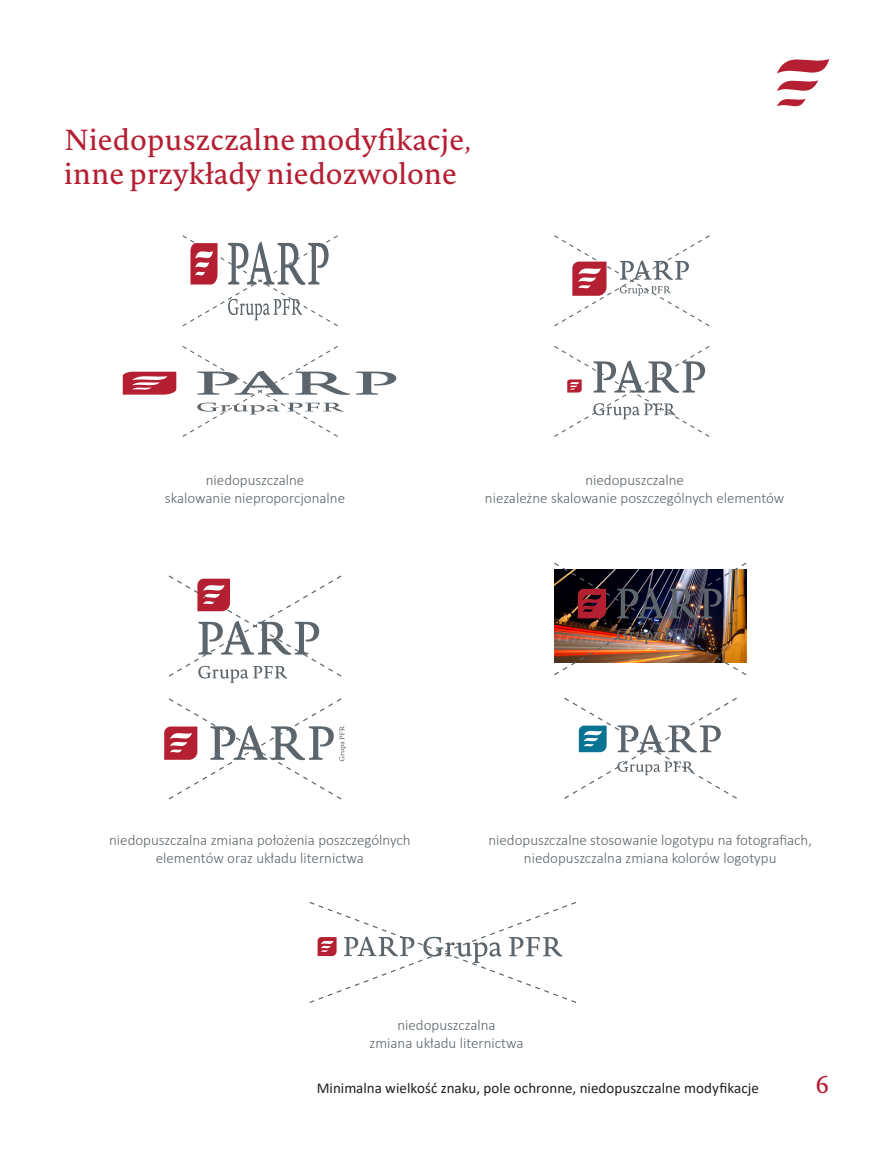
<style>
.page{position:relative;width:893px;height:1149px;background:#fff}
.page>*{position:absolute;margin:0;border:0;box-sizing:border-box;transform-origin:0 0}
.podtytul{font:28.5px/34.2px "Novel Pro";color:#b41f32}
.t1{font:24px "Novel Pro";color:#b41f32}
.t2{font:300 15px/18px "Calibri";color:#5c656b;text-align:center}
.t3{font:15px "Calibri";letter-spacing:.005em;color:#231f20}
</style>
<div class="page">
<svg style="left:182px;top:235px;width:156px;height:92px"></svg>
<svg style="left:356px;top:371px;width:40px;height:23px"></svg>
<svg style="left:123px;top:346px;width:227px;height:91px"></svg>
<img style="left:554px;top:562px;width:193px;height:114px">
<svg style="left:777px;top:59px;width:52px;height:48px"></svg>
<svg style="left:554px;top:235px;width:156px;height:92px"></svg>
<svg style="left:554px;top:346px;width:156px;height:91px"></svg>
<svg style="left:168px;top:575px;width:174px;height:107px"></svg>
<svg style="left:164px;top:698px;width:182px;height:102px"></svg>
<svg style="left:309px;top:902px;width:267px;height:101px"></svg>
<svg style="left:564px;top:697px;width:173px;height:102px"></svg>
<p class="podtytul" style="left:64px;top:121px;width:409px">Niedopuszczalne modyfikacje, inne przykłady niedozwolone</p>
<p class="t2" style="left:206px;top:470px;width:100px">niedopuszczalne</p>
<p class="t2" style="left:165px;top:488px;width:182px">skalowanie nieproporcjonalne</p>
<p class="t2" style="left:585px;top:470px;width:100px">niedopuszczalne</p>
<p class="t2" style="left:485px;top:488px;width:301px">niezależne skalowanie poszczególnych elementów</p>
<p class="t2" style="left:109px;top:830px;width:303px">niedopuszczalna zmiana położenia poszczególnych elementów oraz układu liternictwa</p>
<p class="t2" style="left:488px;top:830px;width:325px">niedopuszczalne stosowanie logotypu na fotografiach,</p>
<p class="t2" style="left:524px;top:848px;width:254px">niedopuszczalna zmiana kolorów logotypu</p>
<p class="t2" style="left:369px;top:1015px;width:156px">niedopuszczalna<br>zmiana układu liternictwa</p>
<p class="t3" style="left:317px;top:1076px;width:444px">Minimalna wielkość znaku, pole ochronne, niedopuszczalne modyfikacje</p>
<h2 class="t1" style="left:816px;top:1065px;width:15px">6</h2>
</div>
